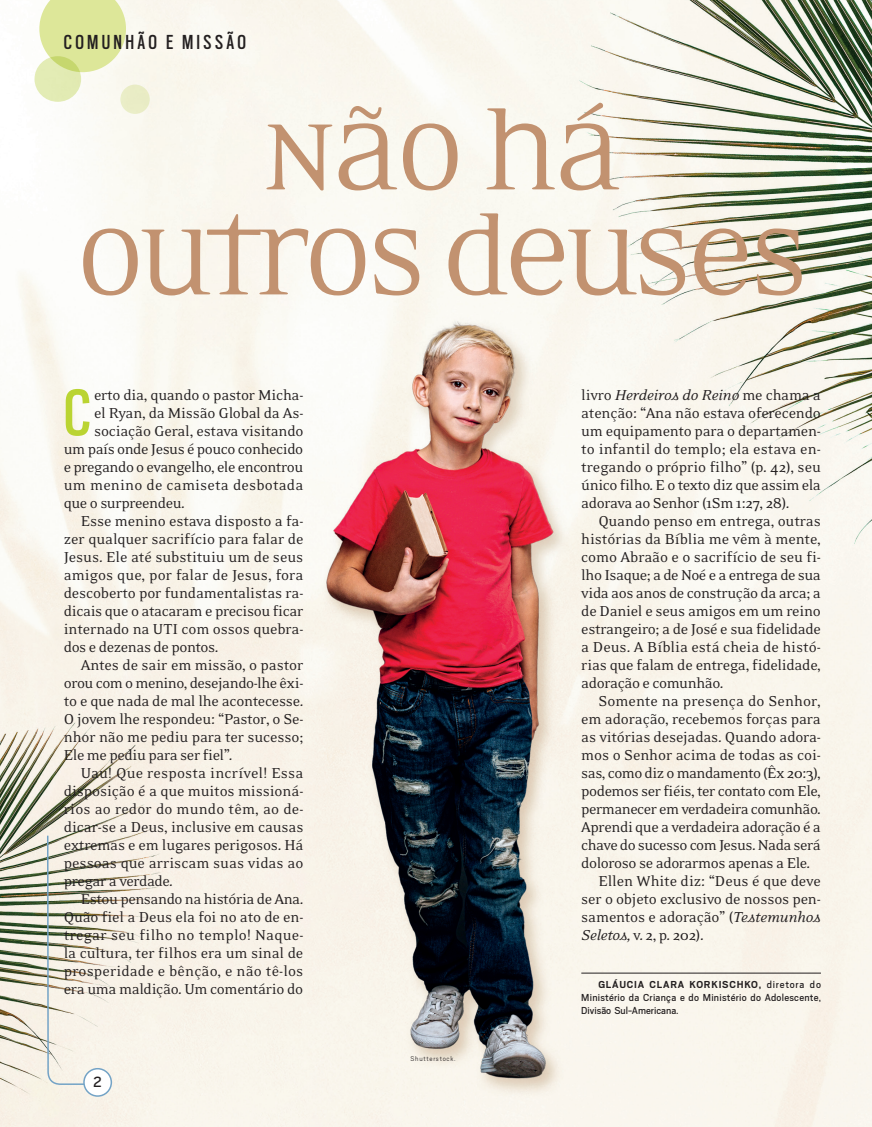
<style>
.page{position:relative;width:872px;height:1127px;background:#fff}
.page>*{position:absolute;margin:0;border:0;box-sizing:border-box;transform-origin:0 0}
.Títulos{font:108px "Eidetic Neo Omni";letter-spacing:-.06em;color:#c29270}
.t1{font:73.95px "Scout Condensed";color:#bad432}
.t2{font:22.5px "Scout Condensed";letter-spacing:.15em;color:#231f20}
.t3{font:16.5px/18px "Eidetic Neo";letter-spacing:-.025em;color:#231f20;text-align:justify}
.t4{font:16.5px "Eidetic Neo";letter-spacing:.01em;color:#231f20}
.t5{font:16.5px "Scout";color:#231f20}
.Autor{font:11.25px/12.8px "Scout";letter-spacing:.02em;color:#231f20;text-align:justify}
.Créditos{font:300 7.5px "Scout";letter-spacing:.1em;color:#231f20}
.s1{font-style:italic}
.s2{font-weight:700}
</style>
<div class="page">
<img style="left:0;top:0;width:872px;height:1127px">
<svg style="left:46px;top:834px;width:53px;height:251px;background:#dfdcd0"></svg>
<div style="left:84px;top:1068px;width:27px;height:28px;background:#fff;border-radius:50%"></div>
<div style="left:83px;top:1068px;width:29px;height:29px;border:2px solid #73a3c6;border-radius:50%"></div>
<svg style="left:39px;top:0;width:87px;height:72px;background:#e0e9a4"></svg>
<svg style="left:35px;top:56px;width:46px;height:46px;background:#dee8aa"></svg>
<div style="left:120px;top:85px;width:30px;height:29px;background:#e9ecc5;border-radius:50%"></div>
<hr style="left:581px;top:973px;width:240px;height:1px;background:#231f20">
<p class="t2" style="left:64px;top:32px;width:184px">COMUNHÃO E MISSÃO</p>
<p class="Títulos" style="left:263px;top:100px;width:360px">NÃO HÁ</p>
<p class="Títulos" style="left:75px;top:205px;width:735px">OUTROS DEUSES</p>
<p class="t1" style="left:64px;top:377px;width:28px">C</p>
<p class="t3" style="left:94px;top:386px;width:211px">erto dia, quando o pastor Micha-</p>
<p class="t3" style="left:94px;top:404px;width:211px">el Ryan, da Missão Global da As-</p>
<p class="t3" style="left:94px;top:422px;width:211px">sociação Geral, estava visitando</p>
<p class="t3" style="left:64px;top:440px;width:241px">um país onde Jesus é pouco conhecido</p>
<p class="t3" style="left:64px;top:458px;width:241px">e pregando o evangelho, ele encontrou</p>
<p class="t4" style="left:64px;top:476px;width:241px">um menino de camiseta desbotada</p>
<p class="t3" style="left:64px;top:494px;width:123px">que o surpreendeu.</p>
<p class="t3" style="left:64px;top:512px;width:241px;text-indent:17px">Esse menino estava disposto a fa&shy;zer qualquer sacrifício para falar de Jesus. Ele até substituiu um de seus amigos que, por falar de Jesus, fora descoberto por fundamentalistas ra&shy;dicais que o atacaram e precisou ficar internado na UTI com ossos quebra&shy;dos e dezenas de pontos.</p>
<p class="t3" style="left:64px;top:656px;width:241px;text-indent:17px">Antes de sair em missão, o pastor orou com o menino, desejando-lhe êxi&shy;to e que nada de mal lhe acontecesse.<br>O jovem lhe respondeu: “Pastor, o Se&shy;nhor não me pediu para ter sucesso; Ele me pediu para ser fiel”.</p>
<p class="t3" style="left:64px;top:764px;width:241px;text-indent:17px">Uau! Que resposta incrível! Essa disposição é a que muitos missioná&shy;rios ao redor do mundo têm, ao de&shy;dicar-se a Deus, inclusive em causas extremas e em lugares perigosos. Há pessoas que arriscam suas vidas ao pregar a verdade.</p>
<p class="t3" style="left:64px;top:890px;width:241px;text-indent:17px">Estou pensando na história de Ana.<br>Quão fiel a Deus ela foi no ato de en&shy;tregar seu filho no templo! Naque&shy;la cultura, ter filhos era um sinal de prosperidade e bênção, e não tê-los era uma maldição. Um comentário do</p>
<p class="t5" style="left:93px;top:1074px;width:10px">2</p>
<p class="Créditos" style="left:410px;top:1055px;width:47px">Shutterstock.</p>
<p class="t3" style="left:581px;top:386px;width:241px">livro <span class="s1">Herdeiros do Reino</span> me chama a atenção: “Ana não estava oferecendo um equipamento para o departamen&shy;to infantil do templo; ela estava en&shy;tregando o próprio filho” (p. 42), seu único filho. E o texto diz que assim ela adorava ao Senhor (1Sm 1:27, 28).</p>
<p class="t3" style="left:581px;top:512px;width:241px;text-indent:17px">Quando penso em entrega, outras histórias da Bíblia me vêm à mente, como Abraão e o sacrifício de seu fi&shy;lho Isaque; a de Noé e a entrega de sua vida aos anos de construção da arca; a de Daniel e seus amigos em um reino estrangeiro; a de José e sua fidelidade a Deus. A Bíblia está cheia de histó&shy;rias que falam de entrega, fidelidade, adoração e comunhão.</p>
<p class="t3" style="left:581px;top:692px;width:241px;text-indent:17px">Somente na presença do Senhor, em adoração, recebemos forças para as vitórias desejadas. Quando adora&shy;mos o Senhor acima de todas as coi&shy;sas, como diz o mandamento (Êx 20:3), podemos ser fiéis, ter contato com Ele, permanecer em verdadeira comunhão.<br>Aprendi que a verdadeira adoração é a chave do sucesso com Jesus. Nada será doloroso se adorarmos apenas a Ele.</p>
<p class="t3" style="left:581px;top:872px;width:241px;text-indent:17px">Ellen White diz: “Deus é que deve ser o objeto exclusivo de nossos pen&shy;samentos e adoração” (<span class="s1">Testemunhos Seletos,</span> v. 2, p. 202).</p>
<p class="Autor" style="left:581px;top:978px;width:241px;text-indent:17px"><span class="s2">GLÁUCIA CLARA KORKISCHKO,</span> diretora do Ministério da Criança e do Ministério do Adolescente, Divisão Sul-Americana.</p>
</div>
